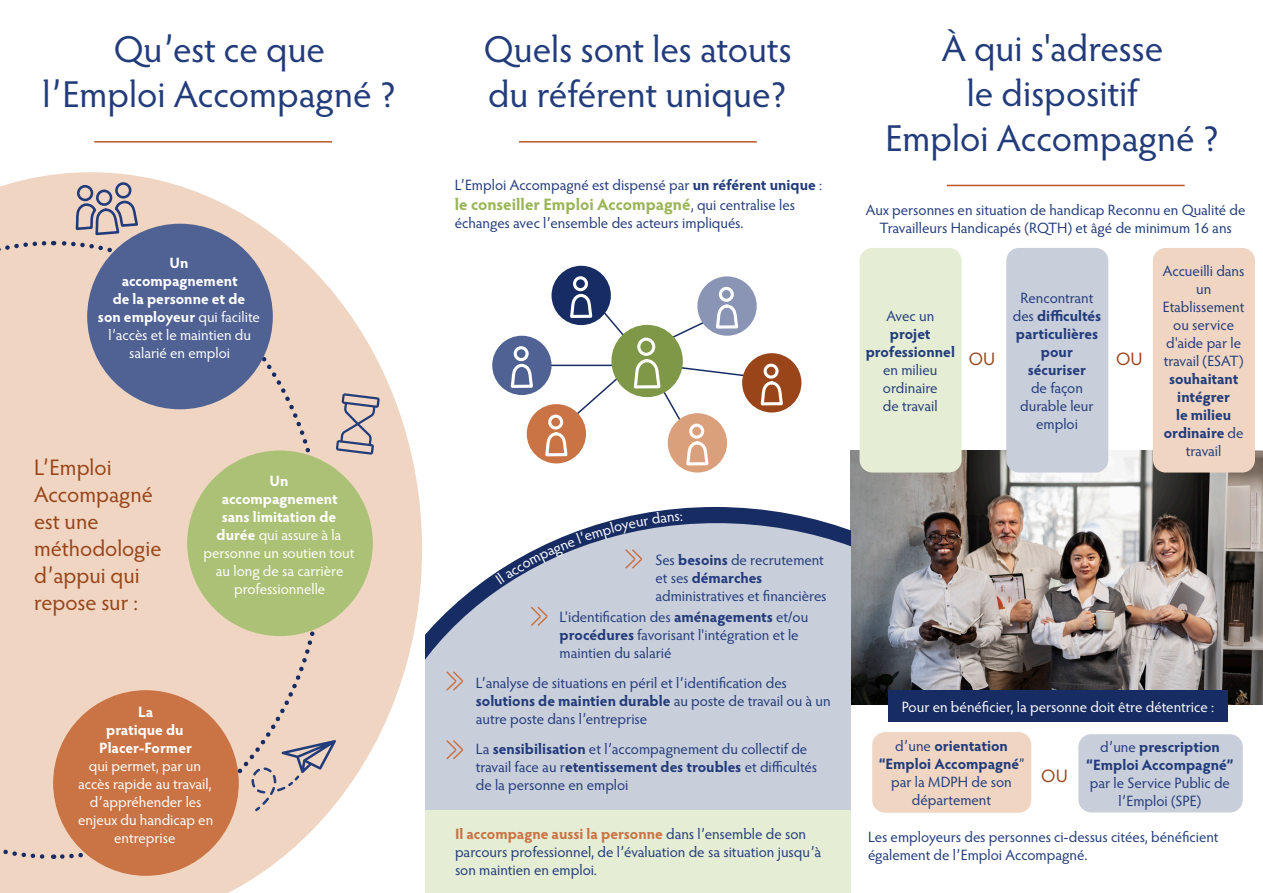
<style>
.page{position:relative;width:1263px;height:893px;background:#fff}
.page>*{position:absolute;margin:0;border:0;box-sizing:border-box;transform-origin:0 0}
.t1{font:37.5px "Hypatia Sans Pro";color:#223c7b}
.t2{font:22.5px/27px "Hypatia Sans Pro";color:#994419}
.t3{font:18px "Hypatia Sans Pro";color:#994419}
.t4{font:700 16.5px "Hypatia Sans Pro";color:#9bb557}
.t5{font:15px/18px "Hypatia Sans Pro";color:#223c7b}
.t6{font:15px/18px "Hypatia Sans Pro";letter-spacing:-.005em;color:#fff;text-align:center}
.t7{font:700 15px/18px "Hypatia Sans Pro";color:#223c7b;text-align:center}
.s1{font-weight:700}
.s2{font-weight:400;font-size:15px;color:#223c7b}
.s3{font-weight:400}
.s4{font-weight:700;color:#ca7344}
</style>
<div class="page">
<img style="left:850px;top:450px;width:413px;height:255px">
<svg style="left:652px;top:507px;width:176px;height:16px;fill:#182c64"></svg>
<svg style="left:425px;top:523px;width:425px;height:288px;fill:#c9cedb"></svg>
<svg style="left:0;top:172px;width:422px;height:721px"></svg>
<div style="left:58px;top:550px;width:269px;height:311px;background:#efd5c2"></div>
<div style="left:54px;top:239px;width:273px;height:306px;background:#efd5c2"></div>
<div style="left:0;top:239px;width:54px;height:622px;background:#efd5c2"></div>
<div style="left:87px;top:224px;width:186px;height:185px;background:#506294;border-radius:50%"></div>
<div style="left:187px;top:450px;width:186px;height:186px;background:#abc175;border-radius:50%"></div>
<div style="left:53px;top:690px;width:186px;height:186px;background:#ca7344;border-radius:50%"></div>
<svg style="left:336px;top:393px;width:44px;height:62px;background:#c1b3b2"></svg>
<svg style="left:251px;top:740px;width:85px;height:71px;background:#d5c1b9"></svg>
<div style="left:888px;top:691px;width:339px;height:31px;background:#182c64"></div>
<div style="left:872px;top:732px;width:159px;height:81px;background:#efd5c2;border-radius:13px"></div>
<div style="left:1078px;top:734px;width:165px;height:78px;background:#c9cedb;border-radius:13px"></div>
<div style="left:1006px;top:248px;width:102px;height:225px;background:#c9cedb;border-radius:13px"></div>
<div style="left:859px;top:248px;width:103px;height:225px;background:#e5edd5;border-radius:13px"></div>
<div style="left:1153px;top:248px;width:102px;height:225px;background:#efd5c2;border-radius:13px"></div>
<svg style="left:657px;top:322px;width:46px;height:24px"></svg>
<div style="left:611px;top:325px;width:72px;height:72px;background:#7f9847;border-radius:50%"></div>
<div style="left:637px;top:338px;width:18px;height:18px;border:3px solid #fff;border-radius:50%"></div>
<div style="left:527px;top:404px;width:59px;height:59px;background:#ca7344;border-radius:50%"></div>
<svg style="left:668px;top:413px;width:59px;height:60px"></svg>
<svg style="left:543px;top:358px;width:203px;height:109px"></svg>
<div style="left:742px;top:353px;width:59px;height:59px;background:#994419;border-radius:50%"></div>
<div style="left:763px;top:364px;width:16px;height:15px;border:3px solid #fff;border-radius:50%"></div>
<svg style="left:760px;top:381px;width:23px;height:25px"></svg>
<div style="left:697px;top:276px;width:60px;height:60px;background:#8a94b4;border-radius:50%"></div>
<div style="left:719px;top:287px;width:15px;height:15px;border:3px solid #fff;border-radius:50%"></div>
<svg style="left:716px;top:304px;width:23px;height:25px"></svg>
<div style="left:492px;top:336px;width:59px;height:59px;background:#506294;border-radius:50%"></div>
<div style="left:514px;top:346px;width:15px;height:15px;border:3px solid #fff;border-radius:50%"></div>
<svg style="left:510px;top:363px;width:23px;height:25px"></svg>
<div style="left:551px;top:266px;width:60px;height:59px;background:#182c64;border-radius:50%"></div>
<div style="left:573px;top:276px;width:15px;height:15px;border:3px solid #fff;border-radius:50%"></div>
<svg style="left:568px;top:292px;width:65px;height:54px"></svg>
<div style="left:647px;top:545px;width:193px;height:66px;background:#c9cedb"></div>
<div style="left:551px;top:603px;width:287px;height:66px;background:#c9cedb"></div>
<div style="left:467px;top:734px;width:375px;height:65px;background:#c9cedb"></div>
<div style="left:467px;top:669px;width:379px;height:72px;background:#c9cedb"></div>
<svg style="left:529px;top:605px;width:20px;height:23px"></svg>
<svg style="left:445px;top:670px;width:20px;height:22px"></svg>
<svg style="left:445px;top:738px;width:20px;height:23px"></svg>
<div style="left:425px;top:811px;width:425px;height:82px;background:#e5edd5"></div>
<hr style="left:519px;top:141px;width:238px;height:2px;background:#be5627">
<hr style="left:947px;top:185px;width:238px;height:1px;background:#be5627">
<hr style="left:94px;top:141px;width:238px;height:2px;background:#be5627">
<div style="left:96px;top:189px;width:17px;height:17px;border:3px solid #223c7b;border-radius:50%"></div>
<div style="left:115px;top:182px;width:17px;height:17px;border:3px solid #223c7b;border-radius:50%"></div>
<div style="left:77px;top:185px;width:17px;height:17px;border:3px solid #223c7b;border-radius:50%"></div>
<svg style="left:74px;top:200px;width:66px;height:167px"></svg>
<svg style="left:495px;top:512px;width:188px;height:72px"></svg>
<p class="t1" style="left:114px;top:24px;width:213px">Qu’est ce que</p>
<p class="t1" style="left:42px;top:69px;width:356px">l’Emploi Accompagné ?</p>
<p class="t6" style="left:98px;top:253px;width:164px"><span class="s1">Un<br>accompagnement<br>de la personne et de<br>son employeur</span> qui facilite l’accès et le maintien du salarié en emploi</p>
<p class="t2" style="left:34px;top:453px;width:129px">L’Emploi<br>Accompagné est une méthodologie d’appui qui repose sur :</p>
<p class="t6" style="left:204px;top:471px;width:152px"><span class="s1">Un<br>accompagnement<br>sans limitation de durée</span> qui assure à la personne un soutien tout au long de sa carrière professionnelle</p>
<p class="t6" style="left:78px;top:702px;width:137px"><span class="s1">La<br>pratique du<br>Placer-Former<br></span>qui permet, par un accès rapide au travail, d’appréhender les enjeux du handicap en entreprise</p>
<p class="t1" style="left:484px;top:24px;width:309px">Quels sont les atouts</p>
<p class="t1" style="left:488px;top:69px;width:301px">du référent unique?</p>
<p class="t5" style="left:455px;top:176px;width:369px">L’Emploi Accompagné est dispensé par <span class="s1">un référent unique</span> :</p>
<p class="t4" style="left:455px;top:193px;width:342px">le conseiller Emploi Accompagné<span class="s2">, qui centralise les</span></p>
<p class="t5" style="left:455px;top:214px;width:290px">échanges avec l’ensemble des acteurs impliqués.</p>
<p class="t1" style="left:942px;top:23px;width:223px">À qui s'adresse</p>
<p class="t1" style="left:967px;top:68px;width:173px">le dispositif</p>
<p class="t1" style="left:885px;top:113px;width:336px">Emploi Accompagné ?</p>
<p class="t5" style="left:866px;top:201px;width:381px;text-align:center">Aux personnes en situation de handicap Reconnu en Qualité de<br>Travailleurs Handicapés (RQTH) et âgé de minimum 16 ans</p>
<p class="t5" style="left:886px;top:306px;width:49px">Avec un</p>
<p class="t7" style="left:866px;top:324px;width:91px">projet professionnel</p>
<p class="t5" style="left:883px;top:360px;width:56px">en milieu</p>
<p class="t5" style="left:883px;top:378px;width:56px">ordinaire</p>
<p class="t5" style="left:883px;top:396px;width:56px">de travail</p>
<p class="t7" style="left:1013px;top:288px;width:90px"><span class="s3">Rencontrant des</span> difficultés particulières</p>
<p class="t7" style="left:1028px;top:342px;width:60px">pour sécuriser</p>
<p class="t5" style="left:1020px;top:378px;width:75px;text-align:center">de façon durable leur emploi</p>
<p class="t3" style="left:969px;top:347px;width:28px">OU</p>
<p class="t3" style="left:1116px;top:347px;width:28px">OU</p>
<p class="t5" style="left:1163px;top:261px;width:83px">Accueilli dans</p>
<p class="t5" style="left:1163px;top:279px;width:83px;text-align:center">un<br>Etablissement ou service d'aide par le travail (ESAT) <span class="s1">souhaitant intégrer<br>le milieu ordinaire</span> de travail</p>
<p class="t5" style="left:655px;top:550px;width:173px">Ses <span class="s1">besoins</span> de recrutement et ses <span class="s1">démarches </span>administratives et financières</p>
<p class="t5" style="left:559px;top:608px;width:250px">L'identification des <span class="s1">aménagements</span> et/ou <span class="s1">procédures</span> favorisant l'intégration et le maintien du salarié</p>
<p class="t5" style="left:476px;top:674px;width:356px">L’analyse de situations en péril et l’identification des <span class="s1">solutions de maintien durable</span> au poste de travail ou à un autre poste dans l’entreprise</p>
<p class="t5" style="left:476px;top:739px;width:343px">La <span class="s1">sensibilisation</span> et l’accompagnement du collectif de travail face au r<span class="s1">etentissement des troubles</span> et difficultés de la personne en emploi</p>
<p class="t5" style="left:455px;top:825px;width:368px"><span class="s4">Il accompagne aussi la personne</span> dans l’ensemble de son parcours professionnel, de l’évaluation de sa situation jusqu’à son maintien en emploi.</p>
<p class="t6" style="left:902px;top:697px;width:314px">Pour en bénéficier, la personne doit être détentrice :</p>
<p class="t5" style="left:879px;top:736px;width:147px;text-align:center">d’une <span class="s1">orientation “Emploi Accompagné</span>” par la MDPH de son département</p>
<p class="t5" style="left:1086px;top:737px;width:149px;text-align:center">d’une <span class="s1">prescription “Emploi Accompagné” </span>par le Service Public de l’Emploi (SPE)</p>
<p class="t3" style="left:1041px;top:764px;width:28px">OU</p>
<p class="t5" style="left:868px;top:827px;width:352px">Les employeurs des personnes ci-dessus citées, bénéficient également de l’Emploi Accompagné.</p>
</div>
